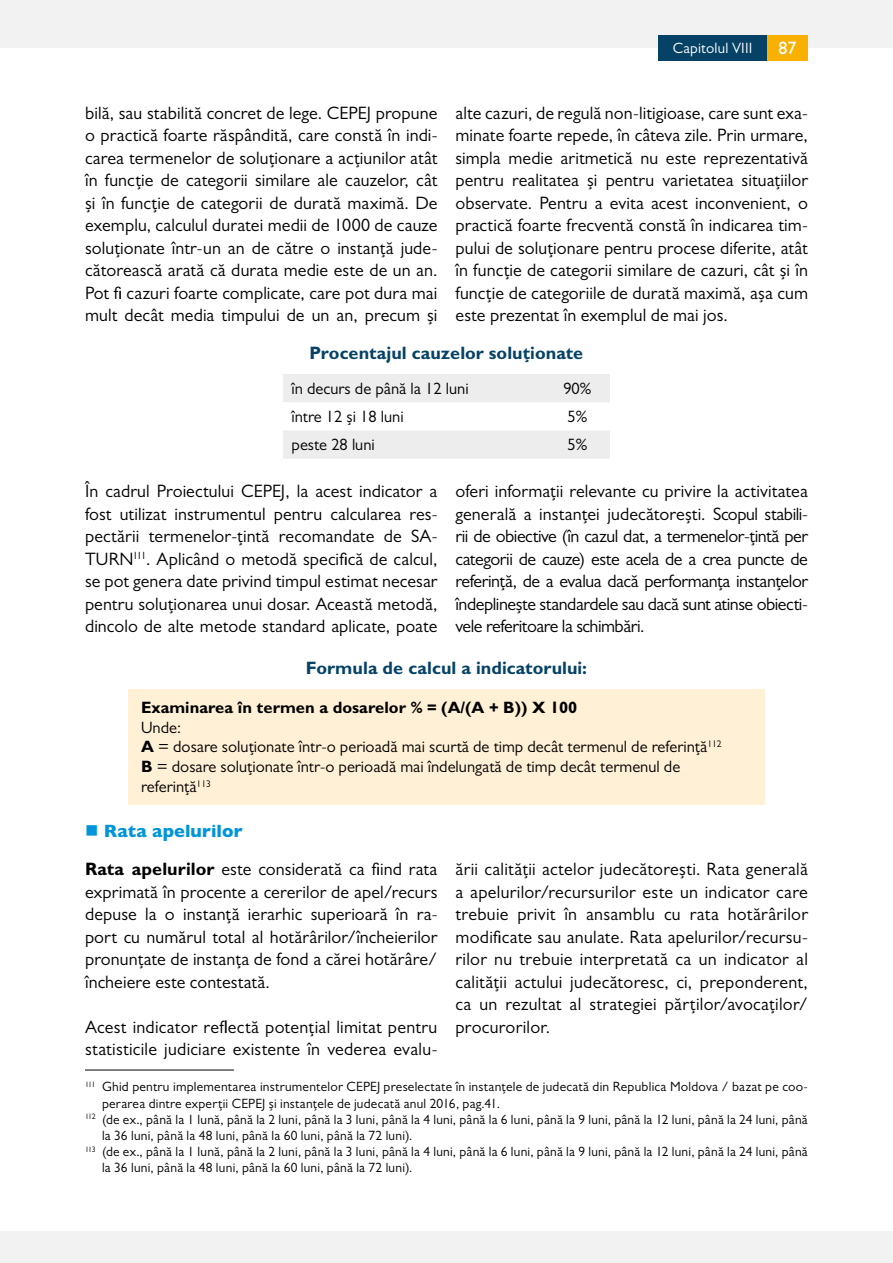
<style>
.page{position:relative;width:893px;height:1263px;background:#fff}
.page>*{position:absolute;margin:0;border:0;box-sizing:border-box;transform-origin:0 0}
.t1{font:18px/22.5px "Gill Sans";letter-spacing:.005em;color:#000;text-align:justify}
.t2{font:700 18px "Gill Sans";color:#054266}
.t3{font:500 18px "Gill Sans";color:#fff}
.t4{font:16.5px/19.8px "Gill Sans";color:#000}
.t5{font:700 16.5px "Gill Sans";color:#000}
.t6{font:15px "Gill Sans";letter-spacing:.015em;color:#fff}
.t7{font:13.5px "Gill Sans";letter-spacing:.015em;color:#000}
.s1{font-weight:700}
.s2{color:#0095db}
.s3{font-weight:800;color:#0095db}
</style>
<div class="page">
<div style="left:0;top:0;width:893px;height:48px;background:#f2f2f2"></div>
<div style="left:658px;top:35px;width:109px;height:25px;background:#054266"></div>
<div style="left:0;top:1231px;width:893px;height:32px;background:#f2f2f2"></div>
<div style="left:767px;top:35px;width:41px;height:25px;background:#f9b000"></div>
<svg style="left:283px;top:374px;width:327px;height:85px"></svg>
<div style="left:128px;top:689px;width:637px;height:116px;background:#fff0d6"></div>
<hr style="left:85px;top:1070px;width:149px;height:1px;background:#000">
<p class="t6" style="left:673px;top:39px;width:81px">Capitolul VIII</p>
<p class="t3" style="left:779px;top:37px;width:19px">87</p>
<p class="t1" style="left:85px;top:101px;width:354px">bilă, sau stabilită concret de lege. CEPEJ propune o practică foarte răspândită, care constă în indi&shy;carea termenelor de soluționare a acțiunilor atât în funcție de categorii similare ale cauzelor, cât și în funcție de categorii de durată maximă. De exemplu, calculul duratei medii de 1000 de cauze soluționate într-un an de către o instanță jude&shy;cătorească arată că durata medie este de un an.<br>Pot fi cazuri foarte complicate, care pot dura mai mult decât media timpului de un an, precum și</p>
<p class="t1" style="left:455px;top:101px;width:354px">alte cazuri, de regulă non-litigioase, care sunt exa&shy;minate foarte repede, în câteva zile. Prin urmare, simpla medie aritmetică nu este reprezentativă pentru realitatea și pentru varietatea situațiilor observate. Pentru a evita acest inconvenient, o practică foarte frecventă constă în indicarea tim&shy;pului de soluționare pentru procese diferite, atât în funcție de categorii similare de cazuri, cât și în funcție de categoriile de durată maximă, așa cum este prezentat în exemplul de mai jos.</p>
<p class="t2" style="left:310px;top:342px;width:275px">Procentajul cauzelor soluționate</p>
<p class="t4" style="left:292px;top:378px;width:179px">în decurs de până la 12 luni</p>
<p class="t4" style="left:563px;top:378px;width:30px">90%</p>
<p class="t4" style="left:292px;top:406px;width:114px">între 12 și 18 luni</p>
<p class="t4" style="left:567px;top:406px;width:21px">5%</p>
<p class="t4" style="left:292px;top:435px;width:85px">peste 28 luni</p>
<p class="t4" style="left:567px;top:435px;width:21px">5%</p>
<p class="t1" style="left:85px;top:480px;width:354px">În cadrul Proiectului CEPEJ, la acest indicator a fost utilizat instrumentul pentru calcularea res&shy;pectării termenelor-țintă recomandate de SA-TURN<sup>111</sup>. Aplicând o metodă specifică de calcul, se pot genera date privind timpul estimat necesar pentru soluționarea unui dosar. Această metodă, dincolo de alte metode standard aplicate, poate</p>
<p class="t1" style="left:455px;top:480px;width:354px">oferi informații relevante cu privire la activitatea generală a instanței judecătorești. Scopul stabili&shy;rii de obiective (în cazul dat, a termenelor-țintă per categorii de cauze) este acela de a crea puncte de referință, de a evalua dacă performanța instanțelor îndeplinește standardele sau dacă sunt atinse obiecti&shy;vele referitoare la schimbări.</p>
<p class="t2" style="left:306px;top:657px;width:283px">Formula de calcul a indicatorului:</p>
<p class="t5" style="left:141px;top:697px;width:438px">Examinarea în termen a dosarelor % = (A/(A + B)) X 100</p>
<p class="t4" style="left:141px;top:717px;width:582px">Unde:<br><span class="s1">A</span> = dosare soluționate într-o perioadă mai scurtă de timp decât termenul de referință<sup>112<br></sup><span class="s1">B</span> = dosare soluționate într-o perioadă mai îndelungată de timp decât termenul de referință<sup>113</sup></p>
<p class="t1" style="left:85px;top:811px;width:354px;line-height:38.4px"><span class="s2">■</span> <span class="s3">Rata apelurilor<br></span><span class="s1">Rata apelurilor</span> este considerată ca fiind rata</p>
<p class="t1" style="left:85px;top:880px;width:354px">exprimată în procente a cererilor de apel/recurs depuse la o instanță ierarhic superioară în ra&shy;port cu numărul total al hotărârilor/încheierilor pronunțate de instanța de fond a cărei hotărâre/ încheiere este contestată.</p>
<p class="t1" style="left:85px;top:1015px;width:354px">Acest indicator reflectă potențial limitat pentru statisticile judiciare existente în vederea evalu-</p>
<p class="t1" style="left:455px;top:858px;width:354px">ării calității actelor judecătorești. Rata generală a apelurilor/recursurilor este un indicator care trebuie privit în ansamblu cu rata hotărârilor modificate sau anulate. Rata apelurilor/recursu&shy;rilor nu trebuie interpretată ca un indicator al calității actului judecătoresc, ci, preponderent, ca un rezultat al strategiei părților/avocaților/ procurorilor.</p>
<p class="t7" style="left:85px;top:1079px;width:724px"><sup>111</sup> Ghid pentru implementarea instrumentelor CEPEJ preselectate în instanțele de judecată din Republica Moldova / bazat pe coo-</p>
<p class="t7" style="left:102px;top:1095px;width:400px">perarea dintre experții CEPEJ și instanțele de judecată anul 2016, pag.41.</p>
<p class="t7" style="left:85px;top:1111px;width:724px"><sup>112</sup> (de ex., până la 1 lună, până la 2 luni, până la 3 luni, până la 4 luni, până la 6 luni, până la 9 luni, până la 12 luni, până la 24 luni, până</p>
<p class="t7" style="left:102px;top:1128px;width:312px">la 36 luni, până la 48 luni, până la 60 luni, până la 72 luni).</p>
<p class="t7" style="left:85px;top:1144px;width:724px"><sup>113</sup> (de ex., până la 1 lună, până la 2 luni, până la 3 luni, până la 4 luni, până la 6 luni, până la 9 luni, până la 12 luni, până la 24 luni, până</p>
<p class="t7" style="left:102px;top:1160px;width:312px">la 36 luni, până la 48 luni, până la 60 luni, până la 72 luni).</p>
</div>
